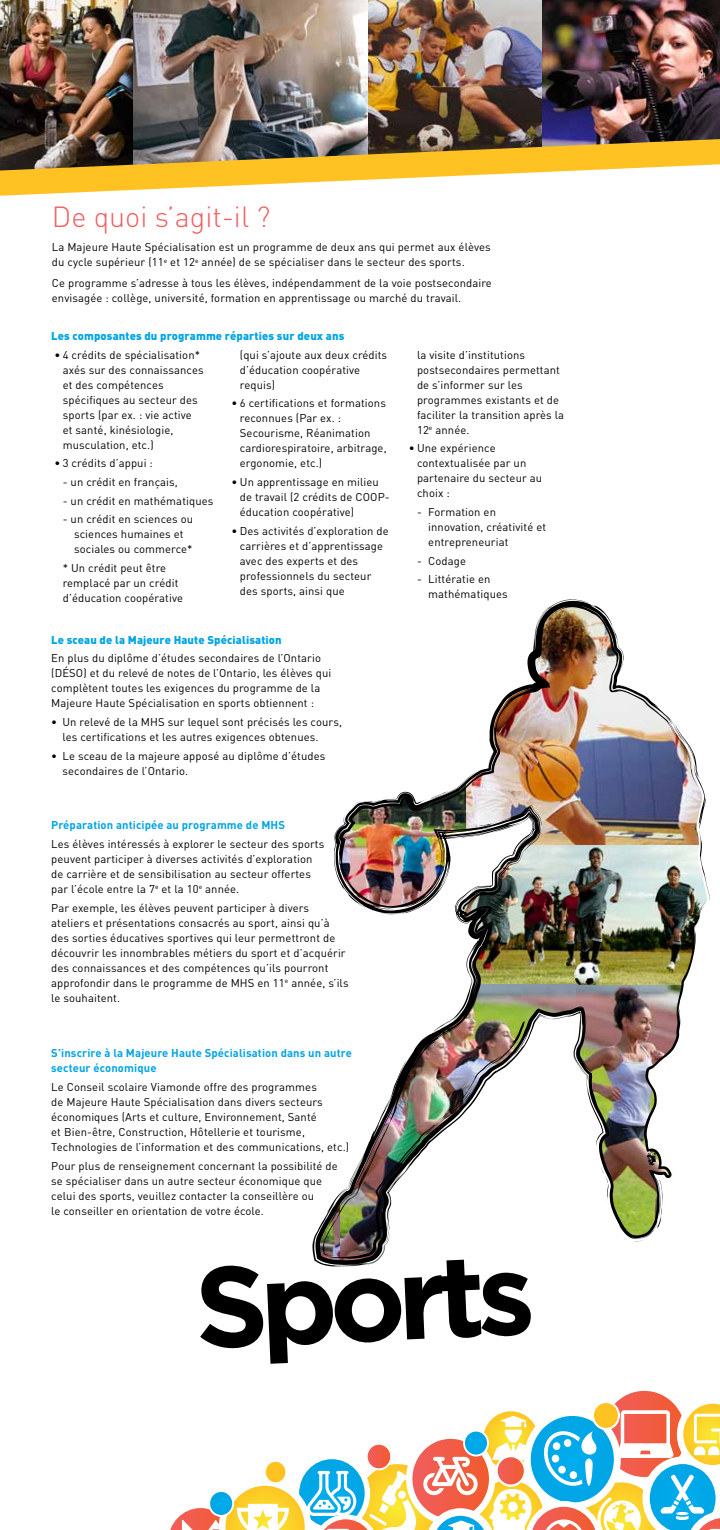
<style>
.page{position:relative;width:720px;height:1530px;background:#fff}
.page>*{position:absolute;margin:0;border:0;box-sizing:border-box;transform-origin:0 0}
.t1{font:700 114.75px "Gotham";color:#000}
.t2{font:300 28.75px "DIN";color:#f15d5e}
.t3{font:11.25px/15px "DIN";letter-spacing:.01em;color:#000}
.t4{font:700 11.25px/15px "DIN";letter-spacing:.01em;color:#00a4e4}
.t5{font:900 11.25px "DIN";letter-spacing:.01em;color:#00a4e4}
</style>
<div class="page">
<img style="left:333px;top:599px;width:377px;height:643px">
<img style="left:312px;top:1008px;width:302px;height:259px">
<svg style="left:646px;top:1139px;width:28px;height:89px"></svg>
<svg style="left:170px;top:1390px;width:550px;height:140px"></svg>
<img style="left:164px;top:0;width:379px;height:139px">
<img style="left:0;top:0;width:164px;height:139px">
<img style="left:543px;top:0;width:177px;height:139px">
<img style="left:0;top:139px;width:720px;height:57px">
<h2 class="t2" style="left:52px;top:199px;width:220px">De quoi s’agit-il ?</h2>
<p class="t3" style="left:52px;top:240px;width:440px">La Majeure Haute Spécialisation est un programme de deux ans qui permet aux élèves du cycle supérieur (11<sup>e</sup> et 12<sup>e</sup> année) de se spécialiser dans le secteur des sports.</p>
<p class="t3" style="left:52px;top:275px;width:442px">Ce programme s’adresse à tous les élèves, indépendamment de la voie postsecondaire envisagée : collège, université, formation en apprentissage ou marché du travail.</p>
<p class="t5" style="left:51px;top:329px;width:295px">Les composantes du programme réparties sur deux ans</p>
<p class="t3" style="left:63px;top:347px;width:142px;text-indent:-8px">• 4 crédits de spécialisation* axés sur des connaissances et des compétences spécifiques au secteur des sports (par ex. : vie active et santé, kinésiologie, musculation, etc.)</p>
<p class="t3" style="left:54px;top:456px;width:100px">• 3 crédits d’appui :</p>
<p class="t3" style="left:63px;top:474px;width:117px">- un crédit en français,</p>
<p class="t3" style="left:63px;top:493px;width:152px">- un crédit en mathématiques</p>
<p class="t3" style="left:74px;top:511px;width:121px;text-indent:-11px">- un crédit en sciences ou sciences humaines et sociales ou commerce*</p>
<p class="t3" style="left:63px;top:560px;width:122px">* Un crédit peut être remplacé par un crédit d’éducation coopérative</p>
<p class="t3" style="left:240px;top:347px;width:149px">(qui s’ajoute aux deux crédits d’éducation coopérative requis)</p>
<p class="t3" style="left:240px;top:396px;width:148px;text-indent:-8px">• 6 certifications et formations reconnues (Par ex. :<br>Secourisme, Réanimation cardiorespiratoire, arbitrage, ergonomie, etc.)</p>
<p class="t3" style="left:240px;top:474px;width:151px;text-indent:-8px">• Un apprentissage en milieu de travail (2 crédits de COOP&shy;éducation coopérative)</p>
<p class="t3" style="left:240px;top:523px;width:150px;text-indent:-8px">• Des activités d’exploration de carrières et d’apprentissage avec des experts et des professionnels du secteur des sports, ainsi que</p>
<p class="t5" style="left:51px;top:632px;width:232px">Le sceau de la Majeure Haute Spécialisation</p>
<p class="t3" style="left:51px;top:651px;width:282px">En plus du diplôme d’études secondaires de l’Ontario (DÉSO) et du relevé de notes de l’Ontario, les élèves qui complètent toutes les exigences du programme de la Majeure Haute Spécialisation en sports obtiennent :</p>
<p class="t3" style="left:62px;top:714px;width:281px;text-indent:-11px">• Un relevé de la MHS sur lequel sont précisés les cours, les certifications et les autres exigences obtenues.</p>
<p class="t3" style="left:62px;top:748px;width:264px;text-indent:-11px">• Le sceau de la majeure apposé au diplôme d’études secondaires de l’Ontario.</p>
<p class="t4" style="left:51px;top:817px;width:235px">Préparation anticipée au programme de MHS</p>
<p class="t3" style="left:51px;top:836px;width:275px">Les élèves intéressés à explorer le secteur des sports peuvent participer à diverses activités d’exploration de carrière et de sensibilisation au secteur offertes par l’école entre la 7<sup>e</sup> et la 10<sup>e</sup> année.</p>
<p class="t3" style="left:51px;top:900px;width:299px">Par exemple, les élèves peuvent participer à divers ateliers et présentations consacrés au sport, ainsi qu’à des sorties éducatives sportives qui leur permettront de découvrir les innombrables métiers du sport et d’acquérir des connaissances et des compétences qu’ils pourront approfondir dans le programme de MHS en 11<sup>e</sup> année, s’ils le souhaitent.</p>
<p class="t4" style="left:51px;top:1045px;width:302px">S’inscrire à la Majeure Haute Spécialisation dans un autre secteur économique</p>
<p class="t3" style="left:51px;top:1079px;width:299px">Le Conseil scolaire Viamonde offre des programmes<br>de Majeure Haute Spécialisation dans divers secteurs économiques (Arts et culture, Environnement, Santé<br>et Bien-être, Construction, Hôtellerie et tourisme, Technologies de l’information et des communications, etc.)</p>
<p class="t3" style="left:51px;top:1158px;width:288px">Pour plus de renseignement concernant la possibilité de se spécialiser dans un autre secteur économique que celui des sports, veuillez contacter la conseillère ou<br>le conseiller en orientation de votre école.</p>
<p class="t3" style="left:417px;top:347px;width:149px">la visite d’institutions postsecondaires permettant de s’informer sur les programmes existants et de faciliter la transition après la<br>12<sup>e</sup> année.</p>
<p class="t3" style="left:417px;top:441px;width:127px;text-indent:-8px">• Une expérience contextualisée par un partenaire du secteur au choix :</p>
<p class="t3" style="left:428px;top:504px;width:119px;text-indent:-11px">- Formation en innovation, créativité et entrepreneuriat</p>
<p class="t3" style="left:417px;top:553px;width:51px">- Codage</p>
<p class="t3" style="left:428px;top:571px;width:81px;text-indent:-11px">- Littératie en mathématiques</p>
<h1 class="t1" style="left:191px;top:1243px;width:342px;rotate:-3deg">Sports</h1>
</div>
